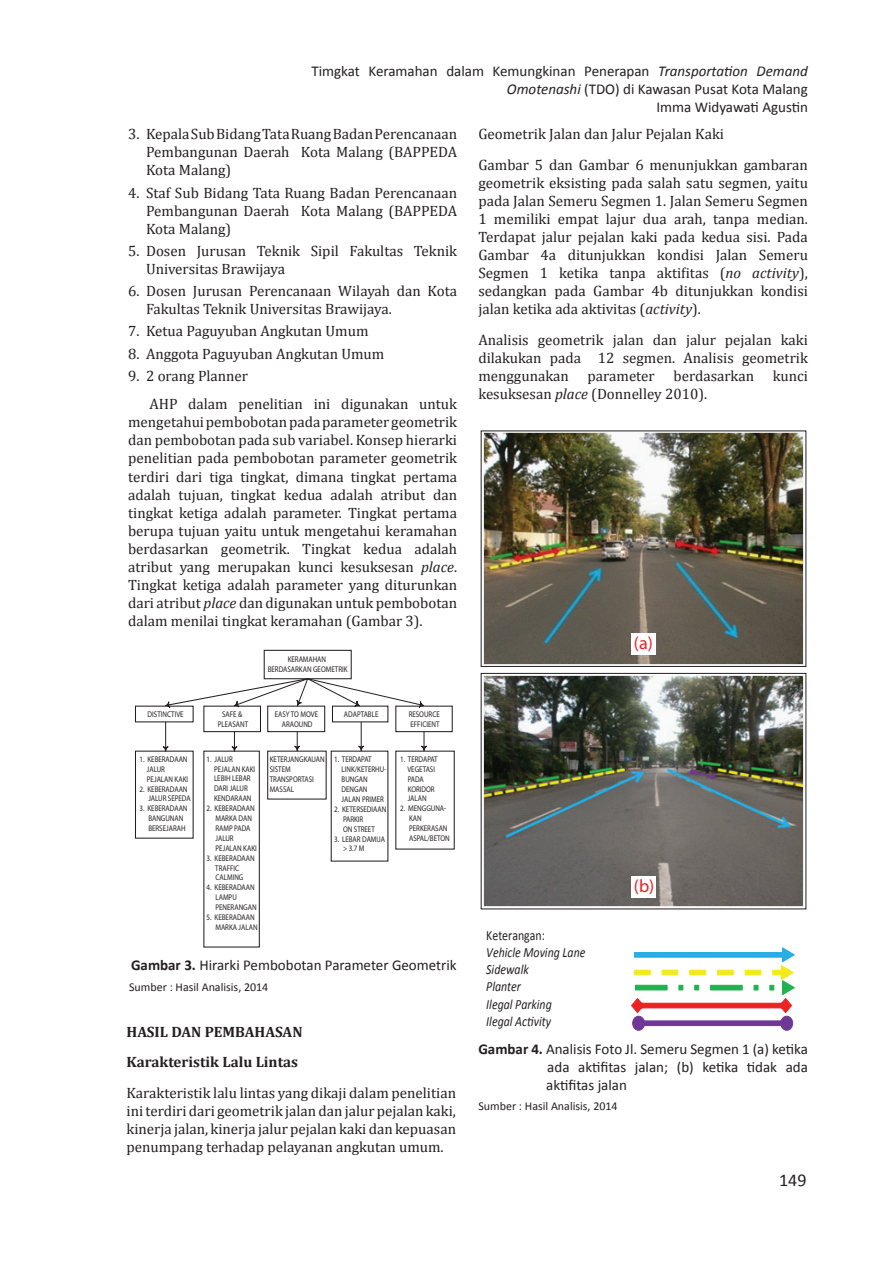
<style>
.page{position:relative;width:893px;height:1263px;background:#fff}
.page>*{position:absolute;margin:0;border:0;box-sizing:border-box;transform-origin:0 0}
.t1{font:18px "Myriad Pro";color:#ee1d23}
.t2{font:18px "Calibri";color:#231f20}
.t3{font:15px/18px "Cambria";color:#231f20;text-align:justify}
.t4{font:15px/18px "Calibri";color:#231f20;text-align:justify}
.t5{font:700 15px/30.8px "Cambria";color:#231f20}
.t6{font:italic 14.1px/17.1px "Calibri";color:#231f20;scale:.84 1}
.t7{font:14.1px "Calibri";color:#231f20;scale:.84 1}
.t8{font:12px "Calibri";color:#231f20}
.t9{font:8.25px/9.9px "Myriad Pro";color:#231f20;scale:.84 1}
.s1{font-style:italic}
.s2{font-weight:700}
</style>
<div class="page">
<div style="left:135px;top:751px;width:59px;height:88px;border:1px solid #231f20"></div>
<div style="left:203px;top:751px;width:57px;height:196px;border:1px solid #231f20"></div>
<div style="left:331px;top:751px;width:57px;height:111px;border:1px solid #231f20"></div>
<div style="left:395px;top:751px;width:60px;height:98px;border:1px solid #231f20"></div>
<div style="left:395px;top:706px;width:58px;height:26px;border:1px solid #231f20"></div>
<div style="left:267px;top:706px;width:58px;height:26px;border:1px solid #231f20"></div>
<div style="left:203px;top:706px;width:58px;height:26px;border:1px solid #231f20"></div>
<div style="left:264px;top:650px;width:88px;height:29px;border:1px solid #231f20"></div>
<svg style="left:166px;top:677px;width:258px;height:32px"></svg>
<svg style="left:421px;top:732px;width:7px;height:20px"></svg>
<svg style="left:163px;top:722px;width:7px;height:30px"></svg>
<svg style="left:232px;top:732px;width:7px;height:20px"></svg>
<svg style="left:294px;top:732px;width:7px;height:20px"></svg>
<svg style="left:358px;top:722px;width:7px;height:30px"></svg>
<svg style="left:480px;top:430px;width:327px;height:237px"></svg>
<img style="left:483px;top:433px;width:321px;height:231px">
<div style="left:631px;top:633px;width:25px;height:21px;background:#fff"></div>
<svg style="left:480px;top:672px;width:327px;height:238px"></svg>
<img style="left:483px;top:675px;width:321px;height:232px">
<div style="left:631px;top:876px;width:25px;height:21px;background:#fff"></div>
<svg style="left:631px;top:948px;width:163px;height:82px"></svg>
<p class="t4" style="left:311px;top:61px;width:498px;text-align:right">Timgkat Keramahan dalam Kemungkinan Penerapan <span class="s1">Transportation Demand<br>Omotenashi</span> (TDO) di Kawasan Pusat Kota Malang<br>Imma Widyawati Agustin</p>
<p class="t3" style="left:146px;top:125px;width:312px;text-indent:-18px">3. Kepala Sub Bidang Tata Ruang Badan Perencanaan Pembangunan Daerah Kota Malang (BAPPEDA Kota Malang)</p>
<p class="t3" style="left:146px;top:183px;width:313px;text-indent:-18px">4. Staf Sub Bidang Tata Ruang Badan Perencanaan Pembangunan Daerah Kota Malang (BAPPEDA Kota Malang)</p>
<p class="t3" style="left:146px;top:242px;width:312px;text-indent:-18px">5. Dosen Jurusan Teknik Sipil Fakultas Teknik<br>Universitas Brawijaya</p>
<p class="t3" style="left:146px;top:282px;width:312px;text-indent:-18px">6. Dosen Jurusan Perencanaan Wilayah dan Kota<br>Fakultas Teknik Universitas Brawijaya.</p>
<p class="t3" style="left:128px;top:322px;width:242px">7. Ketua Paguyuban Angkutan Umum</p>
<p class="t3" style="left:128px;top:344px;width:258px">8. Anggota Paguyuban Angkutan Umum</p>
<p class="t3" style="left:149px;top:361px;width:309px;line-height:28.7px;text-indent:-21px">9. 2 orang Planner<br>AHP dalam penelitian ini digunakan untuk</p>
<p class="t3" style="left:128px;top:413px;width:331px">mengetahui pembobotan pada parameter geometrik dan pembobotan pada sub variabel. Konsep hierarki penelitian pada pembobotan parameter geometrik terdiri dari tiga tingkat, dimana tingkat pertama adalah tujuan, tingkat kedua adalah atribut dan tingkat ketiga adalah parameter. Tingkat pertama berupa tujuan yaitu untuk mengetahui keramahan berdasarkan geometrik. Tingkat kedua adalah atribut yang merupakan kunci kesuksesan <span class="s1">place</span>.<br>Tingkat ketiga adalah parameter yang diturunkan dari atribut <span class="s1">place</span> dan digunakan untuk pembobotan dalam menilai tingkat keramahan (Gambar 3).</p>
<p class="t9" style="left:268px;top:654px;width:97px;text-align:center">KERAMAHAN<br>BERDASARKAN GEOMETRIK</p>
<p class="t9" style="left:148px;top:709px;width:45px">DISTINCTIVE</p>
<p class="t9" style="left:218px;top:709px;width:38px;text-align:center">SAFE &amp;<br>PLEASANT</p>
<p class="t9" style="left:275px;top:709px;width:53px;text-align:center">EASY TO MOVE<br>ARAOUND</p>
<p class="t9" style="left:344px;top:709px;width:43px">ADAPTABLE</p>
<p class="t9" style="left:409px;top:709px;width:39px">RESOURCE<br>EFFICIENT</p>
<p class="t9" style="left:270px;top:754px;width:67px">KETERJANGKAUAN<br>SISTEM<br>TRANSPORTASI<br>MASSAL</p>
<p class="t9" style="left:342px;top:754px;width:55px;text-indent:-7px">1. TERDAPAT<br>LINK/KETERHU-<br>BUNGAN<br>DENGAN<br>JALAN PRIMER</p>
<p class="t9" style="left:343px;top:804px;width:53px;text-indent:-9px">2. KETERSEDIAAN<br>PARKIR<br>ON STREET</p>
<p class="t9" style="left:343px;top:834px;width:51px;text-indent:-9px">3. LEBAR DAMIJA &gt; 3.7 M</p>
<p class="t9" style="left:214px;top:754px;width:51px;text-indent:-7px">1. JALUR<br>PEJALAN KAKI<br>LEBIH LEBAR<br>DARI JALUR<br>KENDARAAN</p>
<p class="t9" style="left:215px;top:803px;width:51px;text-indent:-9px">2. KEBERADAAN<br>MARKA DAN<br>RAMP PADA<br>JALUR<br>PEJALAN KAKI</p>
<p class="t9" style="left:215px;top:853px;width:49px;text-indent:-9px">3. KEBERADAAN<br>TRAFFIC<br>CALMING</p>
<p class="t9" style="left:215px;top:882px;width:50px;text-indent:-9px">4. KEBERADAAN<br>LAMPU<br>PENERANGAN</p>
<p class="t9" style="left:215px;top:912px;width:52px;text-indent:-9px">5. KEBERADAAN<br>MARKA JALAN</p>
<p class="t9" style="left:407px;top:754px;width:38px;text-indent:-7px">1. TERDAPAT<br>VEGETASI<br>PADA<br>KORIDOR<br>JALAN</p>
<p class="t9" style="left:409px;top:803px;width:50px;text-indent:-9px">2. MENGGUNA-<br>KAN<br>PERKERASAN<br>ASPAL/BETON</p>
<p class="t9" style="left:147px;top:754px;width:51px;text-indent:-7px">1. KEBERADAAN<br>JALUR<br>PEJALAN KAKI</p>
<p class="t9" style="left:148px;top:784px;width:52px;text-indent:-9px">2. KEBERADAAN<br>JALUR SEPEDA</p>
<p class="t9" style="left:148px;top:803px;width:48px;text-indent:-9px">3. KEBERADAAN<br>BANGUNAN<br>BERSEJARAH</p>
<p class="t4" style="left:131px;top:955px;width:327px"><span class="s2">Gambar 3.</span> Hirarki Pembobotan Parameter Geometrik</p>
<p class="t8" style="left:129px;top:979px;width:141px">Sumber : Hasil Analisis, 2014</p>
<p class="t5" style="left:126px;top:1016px;width:177px">HASIL DAN PEMBAHASAN<br>Karakteristik Lalu Lintas</p>
<p class="t3" style="left:126px;top:1084px;width:331px">Karakteristik lalu lintas yang dikaji dalam penelitian ini terdiri dari geometrik jalan dan jalur pejalan kaki, kinerja jalan, kinerja jalur pejalan kaki dan kepuasan penumpang terhadap pelayanan angkutan umum.</p>
<p class="t3" style="left:478px;top:119px;width:331px;line-height:30.8px">Geometrik Jalan dan Jalur Pejalan Kaki<br>Gambar 5 dan Gambar 6 menunjukkan gambaran</p>
<p class="t3" style="left:478px;top:174px;width:331px">geometrik eksisting pada salah satu segmen, yaitu pada Jalan Semeru Segmen 1. Jalan Semeru Segmen 1 memiliki empat lajur dua arah, tanpa median.<br>Terdapat jalur pejalan kaki pada kedua sisi. Pada Gambar 4a ditunjukkan kondisi Jalan Semeru Segmen 1 ketika tanpa aktifitas (<span class="s1">no activity</span>), sedangkan pada Gambar 4b ditunjukkan kondisi jalan ketika ada aktivitas (<span class="s1">activity</span>).</p>
<p class="t3" style="left:478px;top:331px;width:331px">Analisis geometrik jalan dan jalur pejalan kaki dilakukan pada 12 segmen. Analisis geometrik menggunakan</p>
<p class="t3" style="left:588px;top:367px;width:69px">parameter</p>
<p class="t3" style="left:674px;top:367px;width:82px">berdasarkan</p>
<p class="t3" style="left:773px;top:367px;width:37px">kunci</p>
<p class="t3" style="left:478px;top:385px;width:230px">kesuksesan <span class="s1">place</span> (Donnelley 2010).</p>
<p class="t1" style="left:634px;top:632px;width:20px">(a)</p>
<p class="t1" style="left:634px;top:875px;width:22px">(b)</p>
<p class="t7" style="left:486px;top:926px;width:71px">Keterangan:</p>
<p class="t6" style="left:486px;top:943px;width:120px">Vehicle Moving Lane<br>Sidewalk<br>Planter<br>Ilegal Parking<br>Ilegal Activity</p>
<p class="t4" style="left:546px;top:1039px;width:263px;text-indent:-68px"><span class="s2">Gambar 4.</span> Analisis Foto Jl. Semeru Segmen 1 (a) ketika ada aktifitas jalan; (b) ketika tidak ada aktifitas jalan</p>
<p class="t8" style="left:478px;top:1099px;width:141px">Sumber : Hasil Analisis, 2014</p>
<p class="t2" style="left:779px;top:1169px;width:29px">149</p>
</div>
